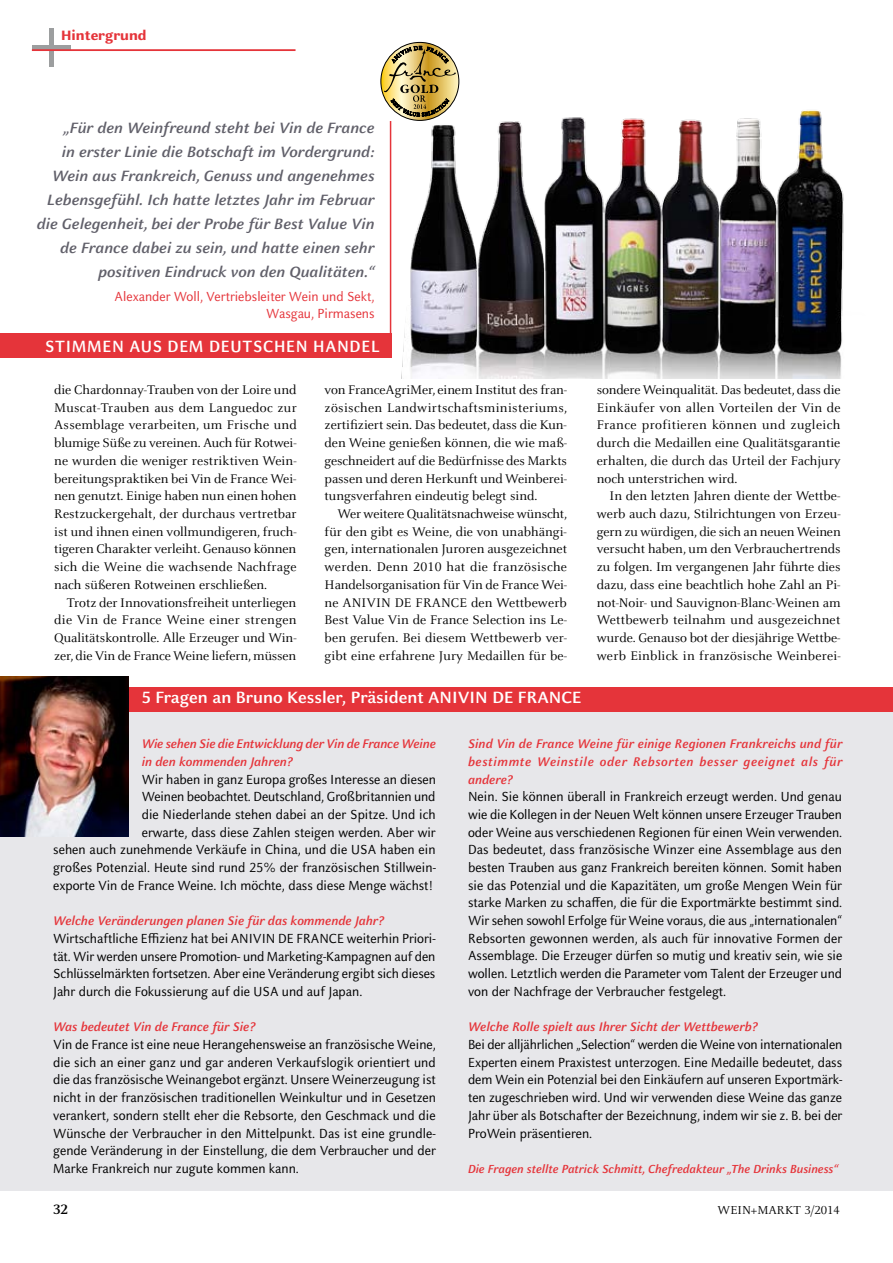
<style>
.page{position:relative;width:893px;height:1263px;background:#fff}
.page>*{position:absolute;margin:0;border:0;box-sizing:border-box;transform-origin:0 0}
.t1{font:700 18px "Celeste Sans OT";color:#fff}
.t2{font:700 18px "Celeste Sans OT";letter-spacing:.04em;color:#fff;scale:.95 1}
.t3{font:italic 700 16.5px/24px "Celeste Sans OT";color:#61606a;text-align:right}
.t4{font:800 15px "Celeste Sans OT";color:#e5343a}
.t5{font:700 15px "Celeste OT";color:#000}
.t6{font:14.55px/17.7px "Celeste Sans OT";color:#000;text-align:justify;scale:.95 1}
.t7{font:14.55px/17.7px "Celeste Sans OT";color:#e5343a;text-align:right;scale:.95 1}
.t8{font:13.8px/17.7px "Celeste OT";color:#000;text-align:justify}
.t9{font:italic 700 13.8px/17.7px "Celeste Sans OT";color:#e5343a;scale:.95 1}
.t10{font:italic 700 12.9px "Celeste Sans OT";color:#e5343a;scale:.95 1}
.t11{font:12.75px "Celeste OT";color:#000}
</style>
<div class="page">
<hr style="left:49px;top:28px;width:4px;height:38px;background:#9c9e9f">
<hr style="left:32px;top:45px;width:38px;height:4px;background:#9c9e9f">
<hr style="left:32px;top:49px;width:264px;height:2px;background:#e5343a">
<img style="left:401px;top:41px;width:443px;height:337px">
<div style="left:0;top:702px;width:893px;height:489px;background:#e7e7ea"></div>
<div style="left:118px;top:687px;width:775px;height:24px;background:#e5343a"></div>
<img style="left:0;top:676px;width:129px;height:160px">
<div style="left:0;top:333px;width:391px;height:25px;background:#e5343a"></div>
<hr style="left:390px;top:121px;width:1px;height:221px;background:#e5343a">
<svg style="left:381px;top:42px;width:78px;height:78px"></svg>
<div style="left:381px;top:42px;width:78px;height:78px;border:1px solid #000;border-radius:50%"></div>
<img style="left:384px;top:46px;width:72px;height:70px">
<p class="t4" style="left:61px;top:27px;width:87px">Hintergrund</p>
<p class="t3" style="left:37px;top:116px;width:339px">„Für den Weinfreund steht bei Vin de France<br>in erster Linie die Botschaft im Vordergrund:<br>Wein aus Frankreich, Genuss und angenehmes Lebensgefühl. Ich hatte letztes Jahr im Februar die Gelegenheit, bei der Probe für Best Value Vin de France dabei zu sein, und hatte einen sehr positiven Eindruck von den Qualitäten.“</p>
<p class="t7" style="left:115px;top:288px;width:275px">Alexander Woll, Vertriebsleiter Wein und Sekt,<br>Wasgau, Pirmasens</p>
<p class="t2" style="left:45px;top:336px;width:349px">Stimmen aus dem deutschen Handel</p>
<p class="t8" style="left:54px;top:381px;width:244px">die Chardonnay-Trauben von der Loire und Muscat-Trauben aus dem Languedoc zur Assemblage verarbeiten, um Frische und blumige Süße zu vereinen. Auch für Rotwei&shy;ne wurden die weniger restriktiven Wein&shy;bereitungspraktiken bei Vin de France Wei&shy;nen genutzt. Einige haben nun einen hohen Restzuckergehalt, der durchaus vertretbar ist und ihnen einen vollmundigeren, fruch&shy;tigeren Charakter verleiht. Genauso können sich die Weine die wachsende Nachfrage nach süßeren Rotweinen erschließen.</p>
<p class="t8" style="left:54px;top:594px;width:244px;text-indent:13px">Trotz der Innovationsfreiheit unterliegen die Vin de France Weine einer strengen Qualitätskontrolle. Alle Erzeuger und Win&shy;zer, die Vin de France Weine liefern, müssen</p>
<p class="t8" style="left:325px;top:381px;width:244px">von FranceAgriMer, einem Institut des fran&shy;zösischen Landwirtschaftsministeriums, zertifiziert sein. Das bedeutet, dass die Kun&shy;den Weine genießen können, die wie maß&shy;geschneidert auf die Bedürfnisse des Markts passen und deren Herkunft und Weinberei&shy;tungsverfahren eindeutig belegt sind.</p>
<p class="t8" style="left:325px;top:505px;width:244px;text-indent:13px">Wer weitere Qualitätsnachweise wünscht, für den gibt es Weine, die von unabhängi&shy;gen, internationalen Juroren ausgezeichnet werden. Denn 2010 hat die französische Handelsorganisation für Vin de France Wei&shy;ne ANIVIN DE FRANCE den Wettbewerb Best Value Vin de France Selection ins Le&shy;ben gerufen. Bei diesem Wettbewerb ver&shy;gibt eine erfahrene Jury Medaillen für be-</p>
<p class="t1" style="left:142px;top:687px;width:419px">5 Fragen an Bruno Kessler, Präsident ANI VIN DE FRANCE</p>
<p class="t8" style="left:597px;top:381px;width:245px">sondere Weinqualität. Das bedeutet, dass die Einkäufer von allen Vorteilen der Vin de France profitieren können und zugleich durch die Medaillen eine Qualitätsgarantie erhalten, die durch das Urteil der Fachjury noch unterstrichen wird.</p>
<p class="t8" style="left:597px;top:487px;width:245px;text-indent:13px">In den letzten Jahren diente der Wettbe&shy;werb auch dazu, Stilrichtungen von Erzeu&shy;gern zu würdigen, die sich an neuen Weinen versucht haben, um den Verbrauchertrends zu folgen. Im vergangenen Jahr führte dies dazu, dass eine beachtlich hohe Zahl an Pi&shy;not-Noir- und Sauvignon-Blanc-Weinen am Wettbewerb teilnahm und ausgezeichnet wurde. Genauso bot der diesjährige Wettbe&shy;werb Einblick in französische Weinberei-</p>
<p class="t9" style="left:142px;top:735px;width:311px">Wie sehen Sie die Entwicklung der Vin de France Weine in den kommenden Jahren?</p>
<p class="t6" style="left:53px;top:770px;width:405px;text-align:right">Wir haben in ganz Europa großes Interesse an diesen<br>Weinen beobachtet. Deutschland, Großbritannien und<br>die Niederlande stehen dabei an der Spitze. Und ich<br>erwarte, dass diese Zahlen steigen werden. Aber wir<br>sehen auch zunehmende Verkäufe in China, und die USA haben ein großes Potenzial. Heute sind rund 25% der französischen Stillwein&shy;exporte Vin de France Weine. Ich möchte, dass diese Menge wächst!</p>
<p class="t9" style="left:53px;top:912px;width:350px">Welche Veränderungen planen Sie für das kommende Jahr?</p>
<p class="t6" style="left:53px;top:930px;width:404px">Wirtschaftliche Effizienz hat bei ANIVIN DE FRANCE weiterhin Priori&shy;tät. Wir werden unsere Promotion- und Marketing-Kampagnen auf den Schlüsselmärkten fortsetzen. Aber eine Veränderung ergibt sich dieses Jahr durch die Fokussierung auf die USA und auf Japan.</p>
<p class="t9" style="left:53px;top:1018px;width:214px">Was bedeutet Vin de France für Sie?</p>
<p class="t6" style="left:53px;top:1036px;width:405px">Vin de France ist eine neue Herangehensweise an französische Weine, die sich an einer ganz und gar anderen Verkaufslogik orientiert und die das französische Weinangebot ergänzt. Unsere Weinerzeugung ist nicht in der französischen traditionellen Weinkultur und in Gesetzen verankert, sondern stellt eher die Rebsorte, den Geschmack und die Wünsche der Verbraucher in den Mittelpunkt. Das ist eine grundle&shy;gende Veränderung in der Einstellung, die dem Verbraucher und der Marke Frankreich nur zugute kommen kann.</p>
<p class="t9" style="left:468px;top:735px;width:396px;text-align:justify">Sind Vin de France Weine für einige Regionen Frankreichs und für bestimmte Weinstile oder Rebsorten besser geeignet als für andere?</p>
<p class="t6" style="left:468px;top:788px;width:396px">Nein. Sie können überall in Frankreich erzeugt werden. Und genau wie die Kollegen in der Neuen Welt können unsere Erzeuger Trauben oder Weine aus verschiedenen Regionen für einen Wein verwenden.<br>Das bedeutet, dass französische Winzer eine Assemblage aus den besten Trauben aus ganz Frankreich bereiten können. Somit haben sie das Potenzial und die Kapazitäten, um große Mengen Wein für starke Marken zu schaffen, die für die Exportmärkte bestimmt sind.<br>Wir sehen sowohl Erfolge für Weine voraus, die aus „internationalen“ Rebsorten gewonnen werden, als auch für innovative Formen der Assemblage. Die Erzeuger dürfen so mutig und kreativ sein, wie sie wollen. Letztlich werden die Parameter vom Talent der Erzeuger und von der Nachfrage der Verbraucher festgelegt.</p>
<p class="t9" style="left:468px;top:1018px;width:306px">Welche Rolle spielt aus Ihrer Sicht der Wettbewerb?</p>
<p class="t6" style="left:468px;top:1036px;width:396px">Bei der alljährlichen „Selection“ werden die Weine von internationalen Experten einem Praxistest unterzogen. Eine Medaille bedeutet, dass dem Wein ein Potenzial bei den Einkäufern auf unseren Exportmärk&shy;ten zugeschrieben wird. Und wir verwenden diese Weine das ganze Jahr über als Botschafter der Bezeichnung, indem wir sie z. B. bei der ProWein präsentieren.</p>
<p class="t10" style="left:468px;top:1161px;width:391px">Die Fragen stellte Patrick Schmitt, Chefredakteur „The Drinks Business“</p>
<p class="t5" style="left:53px;top:1201px;width:16px">32</p>
<p class="t11" style="left:718px;top:1203px;width:124px">WEIN+MARKT 3/2014</p>
</div>
